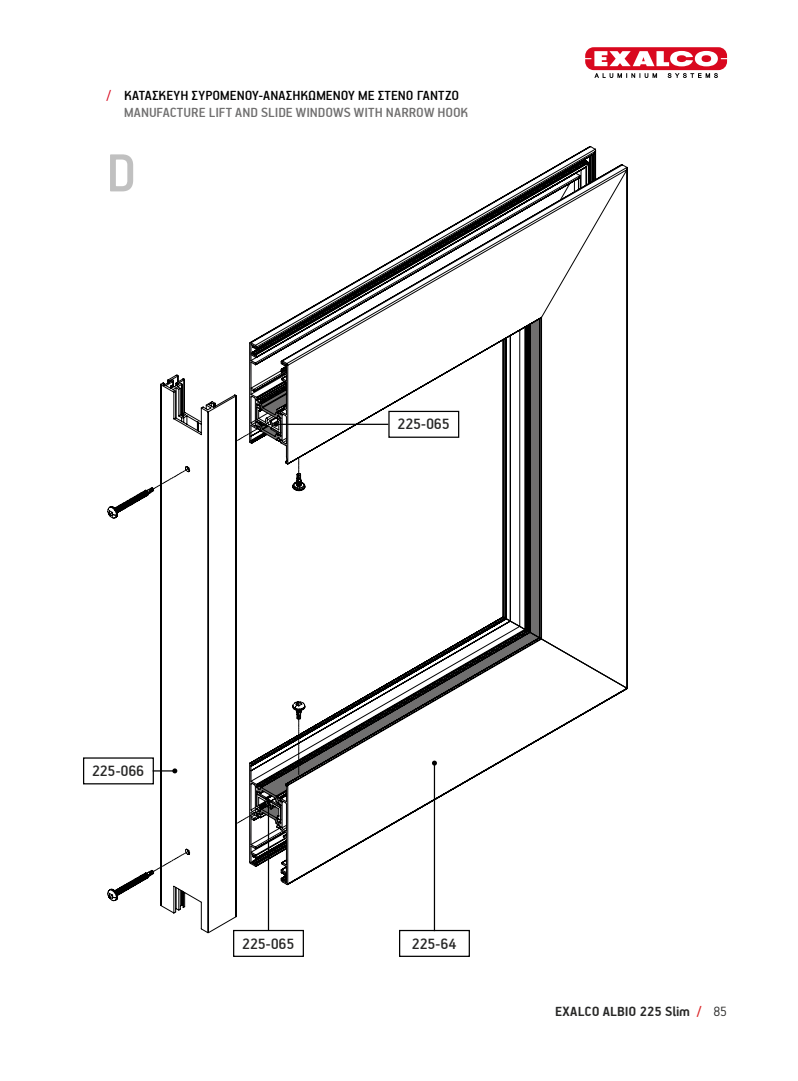
<style>
.page{position:relative;width:798px;height:1081px;background:#fff}
.page>*{position:absolute;margin:0;border:0;box-sizing:border-box;transform-origin:0 0}
.t1{font:500 60px "PF Handbook Pro";color:#c0c0c0}
.t2{font:500 16.88px "PF Handbook Pro";letter-spacing:-.025em;color:#282827}
.t3{font:500 15px/17.5px "PF Handbook Pro";letter-spacing:.005em;color:#000}
.t4{font:700 15px "PF Handbook Pro";letter-spacing:.005em;color:#282827}
.s1{color:#d9081e}
.s2{color:#706f6f}
.s3{color:#db2325}
.s4{font-weight:300}
</style>
<div class="page">
<svg style="left:585px;top:47px;width:141px;height:31px"></svg>
<div style="left:399px;top:930px;width:70px;height:27px;border:1px solid #000"></div>
<div style="left:83px;top:757px;width:71px;height:27px;border:1px solid #000"></div>
<hr style="left:433px;top:763px;width:2px;height:168px;background:#000">
<svg style="left:250px;top:146px;width:377px;height:739px"></svg>
<svg style="left:161px;top:375px;width:75px;height:558px"></svg>
<svg style="left:110px;top:380px;width:61px;height:526px"></svg>
<svg style="left:114px;top:899px;width:42px;height:5px"></svg>
<svg style="left:102px;top:507px;width:168px;height:392px"></svg>
<svg style="left:109px;top:421px;width:140px;height:298px"></svg>
<div style="left:389px;top:411px;width:69px;height:26px;background:#fff"></div>
<div style="left:388px;top:411px;width:71px;height:27px;border:1px solid #000"></div>
<hr style="left:276px;top:424px;width:112px;height:1px;background:#000">
<hr style="left:268px;top:801px;width:1px;height:130px;background:#000">
<svg style="left:249px;top:342px;width:56px;height:543px"></svg>
<div style="left:233px;top:930px;width:70px;height:26px;background:#fff"></div>
<div style="left:233px;top:930px;width:71px;height:27px;border:1px solid #000"></div>
<p class="t3" style="left:124px;top:86px;width:345px;text-indent:-18px"><span class="s1">/</span> ΚΑΤΑΣΚΕΥΗ ΣΥΡΟΜΕΝΟΥ-ΑΝΑΣΗΚΩΜΕΝΟΥ ΜΕ ΣΤΕΝΟ ΓΑΝΤΖΟ<br><span class="s2">MANUFACTURE LIFT AND SLIDE WINDOWS WITH NARROW HOOK</span></p>
<h1 class="t1" style="left:106px;top:136px;width:31px">D</h1>
<p class="t2" style="left:397px;top:414px;width:54px">225-065</p>
<p class="t2" style="left:92px;top:760px;width:54px">225-066</p>
<p class="t2" style="left:242px;top:933px;width:54px">225-065</p>
<p class="t2" style="left:412px;top:933px;width:46px">225-64</p>
<p class="t4" style="left:555px;top:1002px;width:173px">EXALCO ALBIO 225 Slim <span class="s3">/</span> <span class="s4">85</span></p>
</div>
